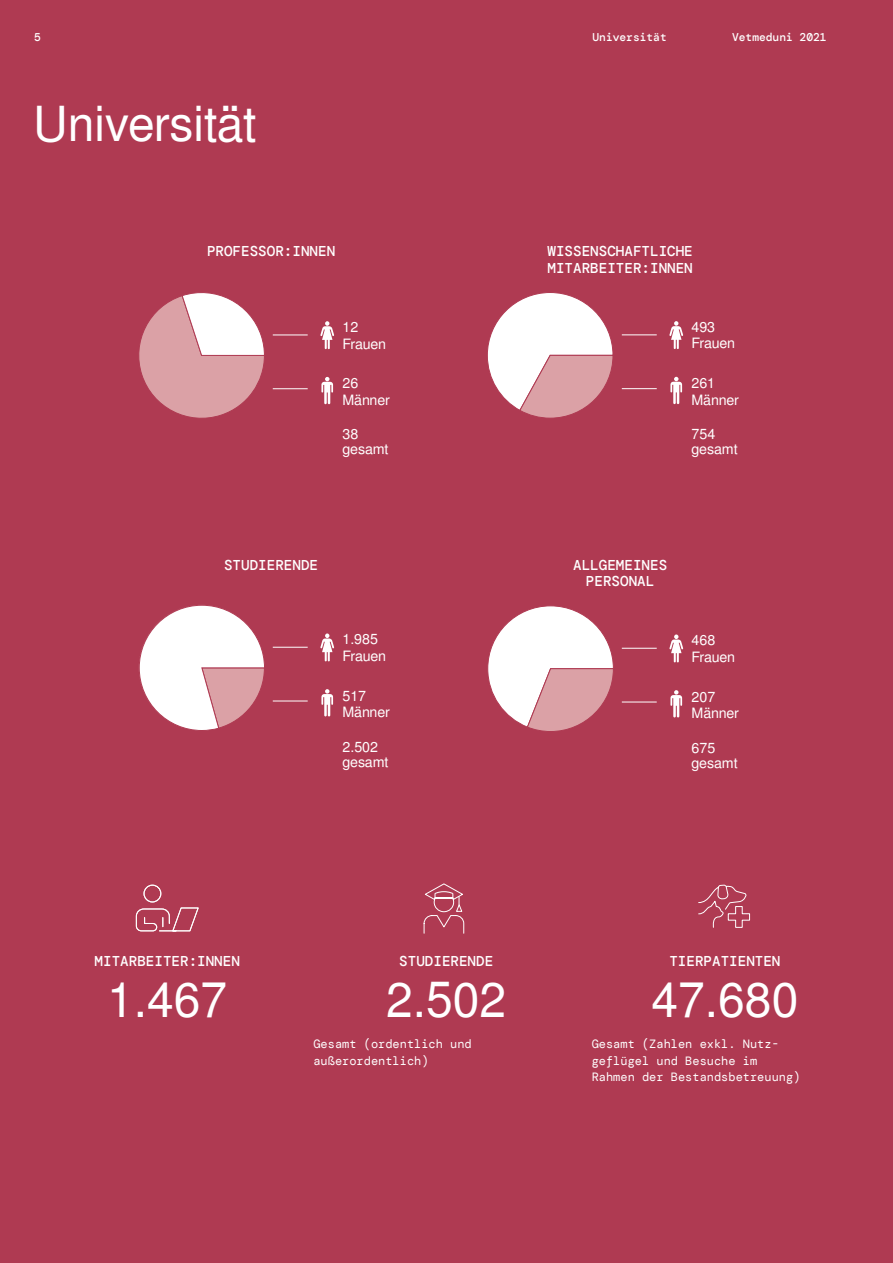
<style>
.page{position:relative;width:893px;height:1263px;background:#af3a52}
.page>*{position:absolute;margin:0;border:0;box-sizing:border-box;transform-origin:0 0}
.t1{font:500 48px "Free Sans";color:#fff}
.t2{font:500 14.25px/16.5px "DM Mono";color:#fff}
.t3{font:14.25px/16.5px "Free Sans";letter-spacing:-.01em;color:#fff}
.t4{font:12px/16.5px "DM Mono";color:#fff}
.t5{font:500 11.25px "DM Mono";color:#fff}
</style>
<div class="page">
<hr style="left:273px;top:647px;width:35px;height:1px;background:#fff">
<hr style="left:273px;top:701px;width:35px;height:1px;background:#fff">
<svg style="left:321px;top:689px;width:12px;height:27px"></svg>
<svg style="left:320px;top:633px;width:14px;height:28px"></svg>
<svg style="left:139px;top:605px;width:126px;height:126px"></svg>
<svg style="left:670px;top:377px;width:12px;height:27px"></svg>
<svg style="left:669px;top:321px;width:14px;height:28px"></svg>
<svg style="left:487px;top:292px;width:126px;height:126px"></svg>
<hr style="left:622px;top:334px;width:35px;height:1px;background:#fff">
<hr style="left:622px;top:388px;width:35px;height:1px;background:#fff">
<hr style="left:622px;top:648px;width:35px;height:1px;background:#fff">
<hr style="left:622px;top:702px;width:35px;height:1px;background:#fff">
<svg style="left:670px;top:690px;width:12px;height:27px"></svg>
<svg style="left:669px;top:634px;width:14px;height:28px"></svg>
<svg style="left:487px;top:606px;width:127px;height:125px"></svg>
<svg style="left:321px;top:377px;width:12px;height:27px"></svg>
<svg style="left:139px;top:292px;width:126px;height:126px"></svg>
<svg style="left:320px;top:321px;width:14px;height:28px"></svg>
<hr style="left:273px;top:335px;width:35px;height:1px;background:#fff">
<hr style="left:273px;top:388px;width:35px;height:1px;background:#fff">
<svg style="left:698px;top:884px;width:52px;height:44px"></svg>
<svg style="left:423px;top:883px;width:41px;height:51px"></svg>
<div style="left:144px;top:885px;width:17px;height:17px;border:1px solid #fff;border-radius:50%"></div>
<svg style="left:136px;top:907px;width:63px;height:24px"></svg>
<p class="t5" style="left:34px;top:30px;width:8px">5</p>
<p class="t5" style="left:592px;top:30px;width:76px">Universität</p>
<p class="t5" style="left:732px;top:30px;width:96px">Vetmeduni 2021</p>
<h1 class="t1" style="left:33px;top:90px;width:225px">Universität</h1>
<p class="t2" style="left:207px;top:243px;width:130px">PROFESSOR:INNEN</p>
<p class="t3" style="left:342px;top:320px;width:45px">12<br>Frauen</p>
<p class="t3" style="left:342px;top:376px;width:49px">26<br>Männer</p>
<p class="t3" style="left:342px;top:428px;width:48px;line-height:15px">38 gesamt</p>
<p class="t2" style="left:224px;top:556px;width:96px">STUDIERENDE</p>
<p class="t3" style="left:342px;top:632px;width:45px">1.985<br>Frauen</p>
<p class="t3" style="left:342px;top:688px;width:49px">517<br>Männer</p>
<p class="t3" style="left:342px;top:740px;width:48px;line-height:15px">2.502 gesamt</p>
<p class="t2" style="left:547px;top:243px;width:147px">WISSENSCHAFTLICHE<br>MITARBEITER:INNEN</p>
<p class="t3" style="left:691px;top:320px;width:45px">493<br>Frauen</p>
<p class="t3" style="left:691px;top:376px;width:49px">261<br>Männer</p>
<p class="t3" style="left:691px;top:428px;width:48px;line-height:15px">754 gesamt</p>
<p class="t2" style="left:573px;top:556px;width:96px;text-align:center">ALLGEMEINES<br>PERSONAL</p>
<p class="t3" style="left:691px;top:633px;width:45px">468<br>Frauen</p>
<p class="t3" style="left:691px;top:689px;width:49px">207<br>Männer</p>
<p class="t3" style="left:691px;top:741px;width:48px;line-height:15px">675 gesamt</p>
<p class="t2" style="left:95px;top:952px;width:147px">MITARBEITER:INNEN</p>
<h1 class="t1" style="left:107px;top:966px;width:122px">1.467</h1>
<p class="t2" style="left:399px;top:952px;width:96px">STUDIERENDE</p>
<h1 class="t1" style="left:386px;top:966px;width:122px">2.502</h1>
<p class="t4" style="left:313px;top:1036px;width:160px">Gesamt (ordentlich und außerordentlich)</p>
<p class="t2" style="left:669px;top:952px;width:113px">TIERPATIENTEN</p>
<h1 class="t1" style="left:652px;top:966px;width:148px">47.680</h1>
<p class="t4" style="left:592px;top:1036px;width:210px">Gesamt (Zahlen exkl. Nutz&shy;geflügel und Besuche im<br>Rahmen der Bestandsbetreuung)</p>
</div>
